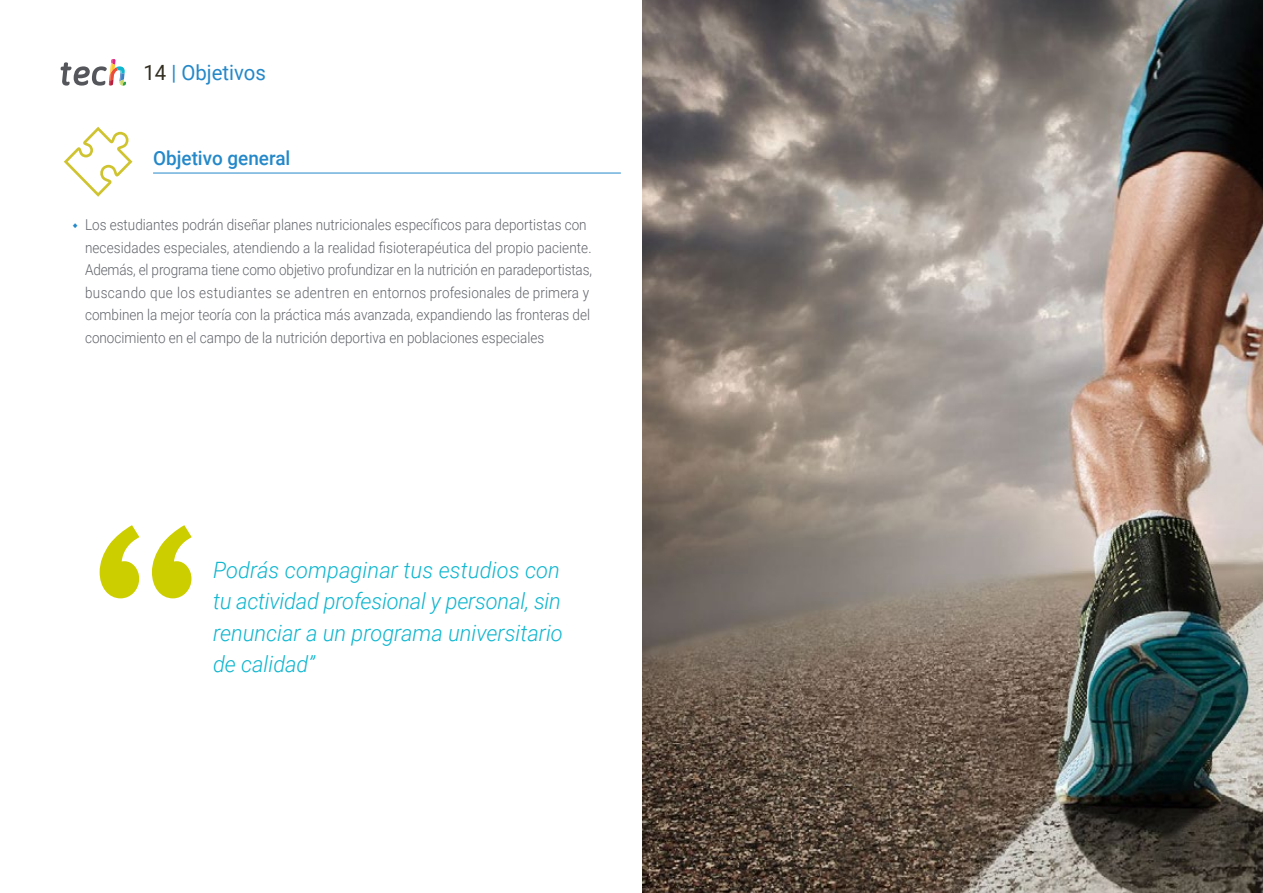
<style>
.page{position:relative;width:1263px;height:893px;background:#fff}
.page>*{position:absolute;margin:0;border:0;box-sizing:border-box;transform-origin:0 0}
.t1{font:italic 300 22.5px/31.5px "Roboto";color:#0fb6cf}
.t2{font:21px "Roboto";color:#2488c9}
.t3{font:500 19.5px "Roboto";color:#2488c9}
.t4{font:300 15px/22.5px "Roboto";color:#61646a;scale:.9 1}
.s1{color:#312e20}
</style>
<div class="page">
<svg style="left:61px;top:59px;width:65px;height:27px"></svg>
<hr style="left:153px;top:173px;width:468px;height:1px;background:#2488c9">
<svg style="left:64px;top:127px;width:68px;height:70px"></svg>
<svg style="left:100px;top:525px;width:92px;height:73px"></svg>
<img style="left:642px;top:0;width:621px;height:893px">
<h2 class="t2" style="left:144px;top:57px;width:124px"><span class="s1">14</span> | Objetivos</h2>
<h3 class="t3" style="left:153px;top:144px;width:139px">Objetivo general</h3>
<p class="t4" style="left:85px;top:213px;width:565px">Los estudiantes podrán diseñar planes nutricionales específicos para deportistas con necesidades especiales, atendiendo a la realidad fisioterapéutica del propio paciente.<br>Además, el programa tiene como objetivo profundizar en la nutrición en paradeportistas, buscando que los estudiantes se adentren en entornos profesionales de primera y combinen la mejor teoría con la práctica más avanzada, expandiendo las fronteras del conocimiento en el campo de la nutrición deportiva en poblaciones especiales</p>
<h1 class="t1" style="left:213px;top:553px;width:351px">Podrás compaginar tus estudios con tu actividad profesional y personal, sin renunciar a un programa universitario de calidad”</h1>
</div>
